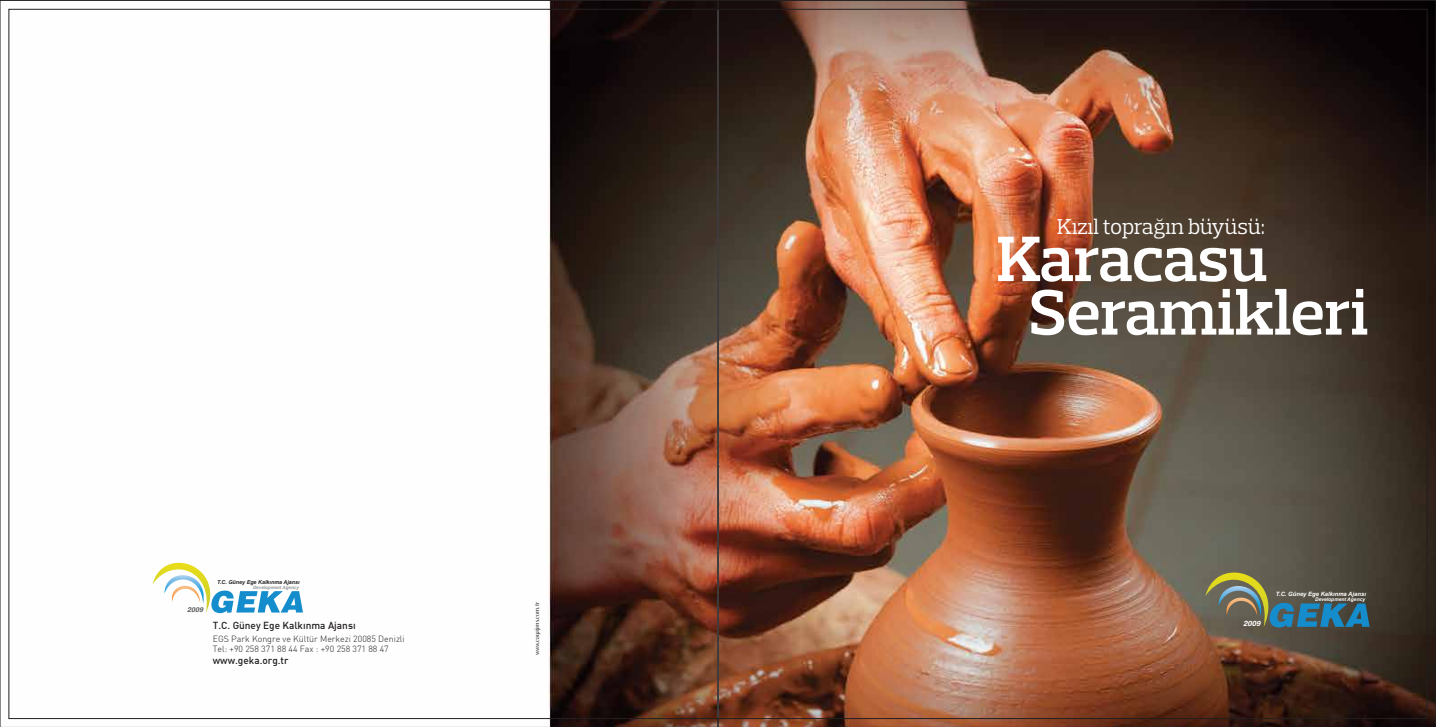
<style>
.page{position:relative;width:1436px;height:727px;background:#fff}
.page>*{position:absolute;margin:0;border:0;box-sizing:border-box;transform-origin:0 0}
.t1{font:600 65.25px/53.5px "Prelo Slab";color:#fff}
.t2{font:21.88px "Prelo Slab";color:#fff}
.t3{font:500 10px "DI Nbek";color:#231f20}
.t4{font:300 8.88px/10.6px "DI Nbek";color:#231f20}
.t5{font:italic 700 7.38px "Helvetica";color:#fff;scale:1.06 1}
.t6{font:italic 700 6.75px "Helvetica";color:#58595b;scale:1.06 1}
.t7{font:300 6.25px "Binary ITC";color:#231f20}
.t8{font:italic 700 5.88px "Arial";color:#fff}
.t9{font:italic 700 5.38px "Arial";color:#231f20}
.t10{font:italic 700 5px "Arial";color:#fff}
.t11{font:italic 700 4.5px "Arial";color:#939598}
</style>
<div class="page">
<img style="left:8px;top:2px;width:1425px;height:722px">
<svg style="left:1205px;top:564px;width:164px;height:63px;background:#5a685e"></svg>
<svg style="left:152px;top:555px;width:151px;height:58px"></svg>
<p class="t6" style="left:187px;top:603px;width:16px">2009</p>
<p class="t9" style="left:217px;top:578px;width:84px">T.C. Güney Ege Kalkınma Ajansı</p>
<p class="t11" style="left:253px;top:584px;width:47px">Development Agency</p>
<p class="t3" style="left:213px;top:619px;width:144px">T.C. Güney Ege Kalkınma Ajansı</p>
<p class="t4" style="left:213px;top:633px;width:193px">EGS Park Kongre ve Kültür Merkezi 20085 Denizli<br>Tel: +90 258 371 88 44 Fax : +90 258 371 88 47</p>
<p class="t3" style="left:213px;top:653px;width:77px">www.geka.org.tr</p>
<p class="t7" style="left:533px;top:655px;width:55px;rotate:-90deg">www.cagajans.com.tr</p>
<h2 class="t2" style="left:1056px;top:213px;width:209px">Kızıl toprağın büyüsü:</h2>
<h1 class="t1" style="left:1028px;top:232px;width:341px;text-indent:-32px">Karacasu<br>Seramikleri</h1>
<p class="t5" style="left:1242px;top:617px;width:18px">2009</p>
<p class="t8" style="left:1275px;top:589px;width:91px">T.C. Güney Ege Kalkınma Ajansı</p>
<p class="t10" style="left:1314px;top:595px;width:52px">Development Agency</p>
</div>
